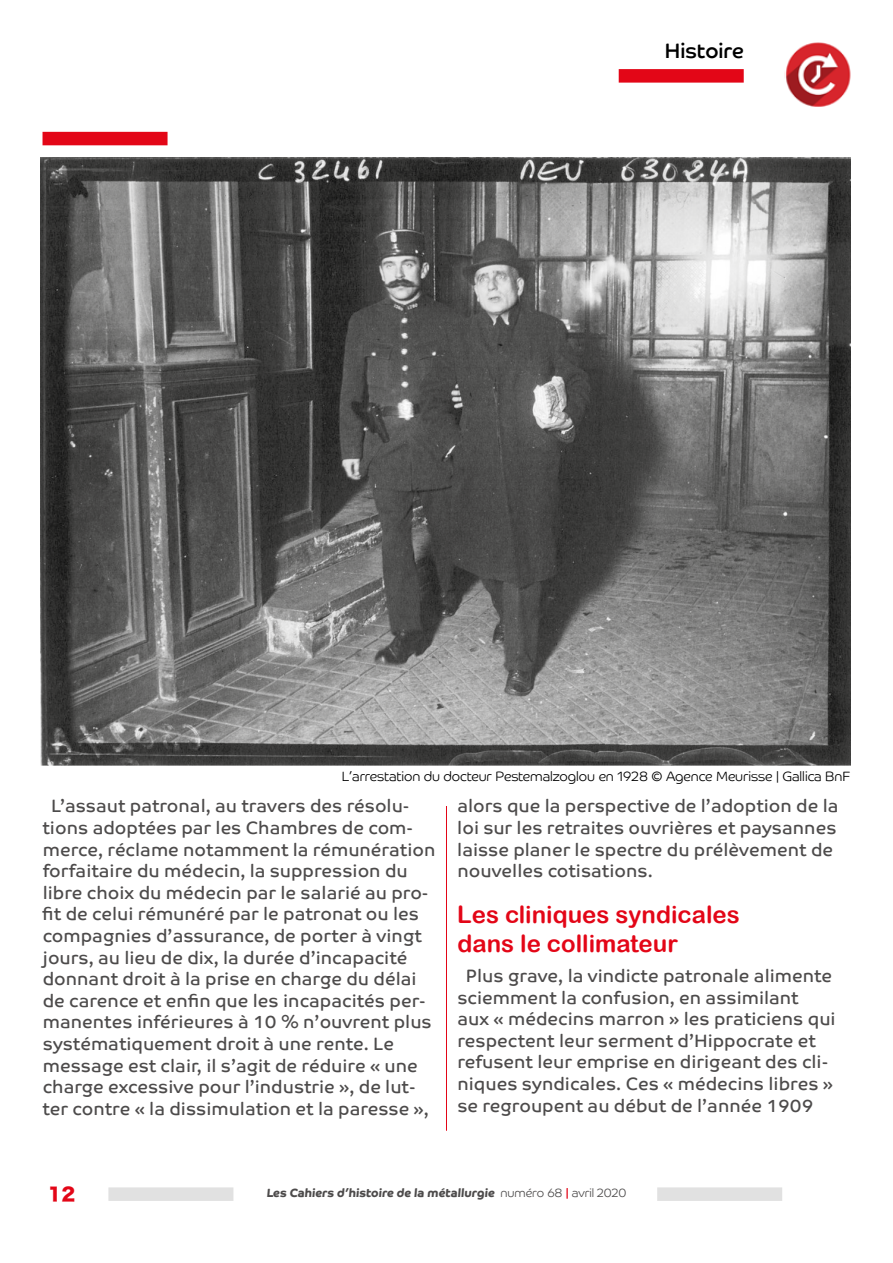
<style>
.page{position:relative;width:893px;height:1263px;background:#fff}
.page>*{position:absolute;margin:0;border:0;box-sizing:border-box;transform-origin:0 0}
.t1{font:24px/28.8px "Arial Rounded MT Bold";color:#e30617}
.t2{font:21px "Co Headline";color:#000}
.t3{font:18px/21.6px "Co Text";color:#4d4b4b}
.t4{font:18px "Hira Kaku Std W8";color:#e30617}
.t5{font:300 13.5px "Co Headline";color:#000}
.t6{font:700 12px "Co Headline";color:#4d4b4b}
.s1{font-weight:300}
.s2{font-weight:400;color:#e30617}
</style>
<div class="page">
<hr style="left:446px;top:212px;width:1px;height:919px;background:#e30617">
<div style="left:619px;top:69px;width:125px;height:14px;background:#e30617"></div>
<div style="left:108px;top:1187px;width:125px;height:14px;background:#e1e1e1"></div>
<div style="left:657px;top:1187px;width:125px;height:14px;background:#e1e1e1"></div>
<div style="left:43px;top:132px;width:125px;height:13px;background:#e30617"></div>
<img style="left:784px;top:42px;width:67px;height:65px">
<img style="left:41px;top:157px;width:809px;height:609px">
<div style="left:436px;top:767px;width:21px;height:38px;background:#fff"></div>
<p class="t2" style="left:665px;top:38px;width:80px">Histoire</p>
<p class="t5" style="left:342px;top:769px;width:510px">L’arrestation du docteur Pestemalzoglou en 1928 © Agence Meurisse | Gallica BnF</p>
<p class="t3" style="left:42px;top:795px;width:395px;text-indent:9px">L’assaut patronal, au travers des résolu&shy;tions adoptées par les Chambres de com&shy;merce, réclame notamment la rémunération forfaitaire du médecin, la suppression du libre choix du médecin par le salarié au pro&shy;fit de celui rémunéré par le patronat ou les compagnies d’assurance, de porter à vingt jours, au lieu de dix, la durée d’incapacité donnant droit à la prise en charge du délai de carence et enfin que les incapacités per&shy;manentes inférieures à 10 % n’ouvrent plus systématiquement droit à une rente. Le message est clair, il s’agit de réduire « une charge excessive pour l’industrie », de lut&shy;ter contre « la dissimulation et la paresse »,</p>
<p class="t3" style="left:457px;top:795px;width:383px">alors que la perspective de l’adoption de la loi sur les retraites ouvrières et paysannes laisse planer le spectre du prélèvement de nouvelles cotisations.</p>
<h1 class="t1" style="left:457px;top:900px;width:284px">Les cliniques syndicales dans le collimateur</h1>
<p class="t3" style="left:457px;top:965px;width:380px;text-indent:8px">Plus grave, la vindicte patronale alimente sciemment la confusion, en assimilant<br>aux « médecins marron » les praticiens qui respectent leur serment d’Hippocrate et refusent leur emprise en dirigeant des cli&shy;niques syndicales. Ces « médecins libres » se regroupent au début de l’année 1909</p>
<p class="t4" style="left:48px;top:1184px;width:29px">12</p>
<p class="t6" style="left:266px;top:1186px;width:362px">Les Cahiers d’histoire de la métallurgie <span class="s1">numéro 68</span> <span class="s2">|</span> <span class="s1">avril 2020</span></p>
</div>
